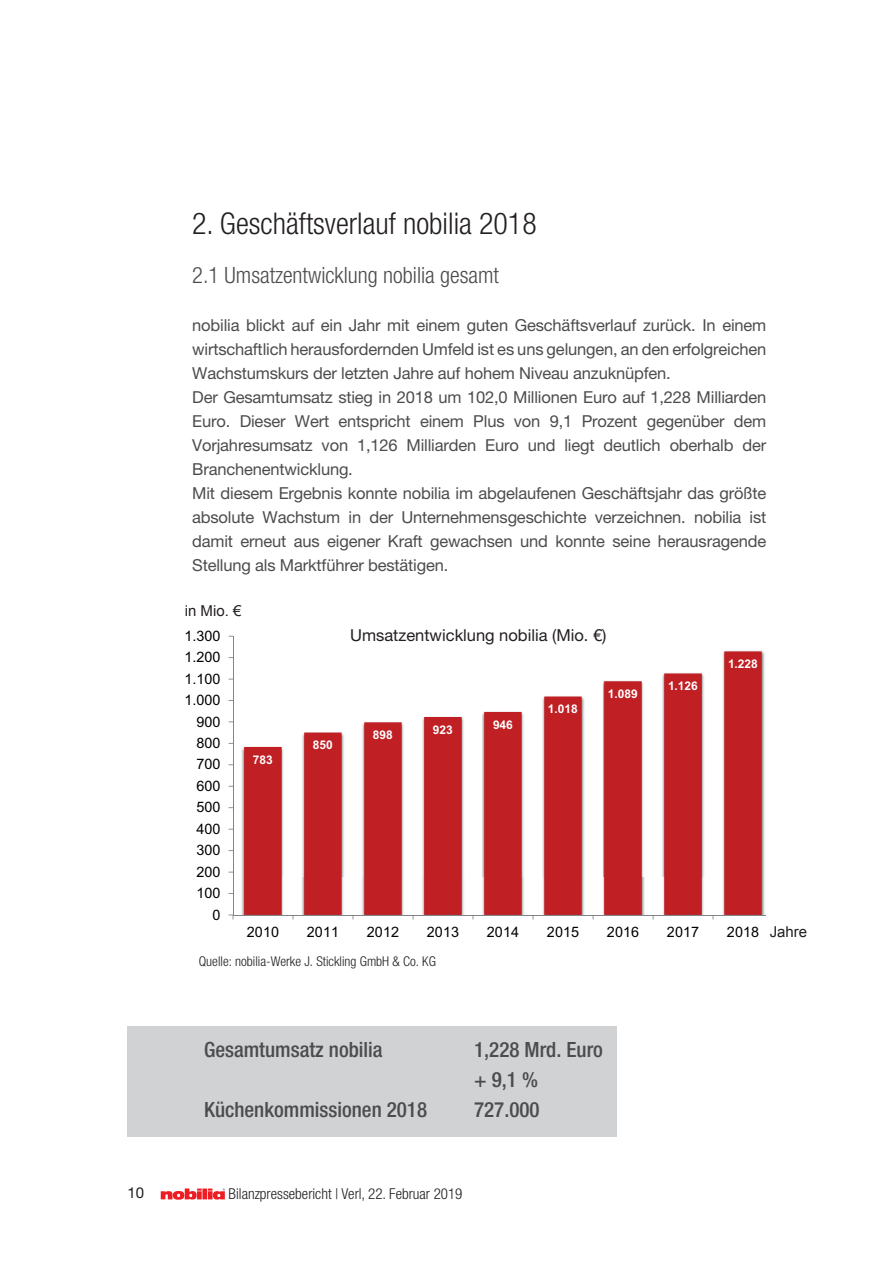
<style>
.page{position:relative;width:893px;height:1263px;background:#fff}
.page>*{position:absolute;margin:0;border:0;box-sizing:border-box;transform-origin:0 0}
.Überschrift_Kapitel{font:300 condensed 30px "Helvetica Neue LT Pro";color:#231f20}
.Mengentext{font:300 condensed 22.5px "Helvetica Neue LT Pro";color:#4b4c4d}
.Hervorhebungen_Kaste{font:500 condensed 21px "Helvetica Neue LT Pro";color:#4b4c4d}
.Mengentext-2{font:16.5px/24px "Helvetica Neue LT Pro";letter-spacing:-.01em;color:#4b4c4d;text-align:justify}
.Grafiküberschrift{font:16.5px "Helvetica Neue LT Pro";color:#231f20}
.t1{font:300 condensed 15px "Helvetica Neue LT Pro";color:#231f20}
.Mengentext-3{font:15px "Arial";color:#231f20}
.t2{font:15px "Helvetica Neue LT Pro";color:#231f20}
.t3{font:14.4px "Arial";letter-spacing:.005em;color:#000}
.Quelle{font:300 condensed 13.5px "Helvetica Neue LT Pro";color:#231f20}
.t4{font:700 12px "Arial";color:#fff}
</style>
<div class="page">
<svg style="left:161px;top:1188px;width:64px;height:12px"></svg>
<img style="left:240px;top:650px;width:525px;height:266px">
<svg style="left:244px;top:651px;width:518px;height:263px"></svg>
<hr style="left:233px;top:636px;width:1px;height:279px;background:#828388">
<hr style="left:233px;top:914px;width:532px;height:1px;background:#828388">
<svg style="left:229px;top:914px;width:5px;height:5px"></svg>
<div style="left:128px;top:1026px;width:489px;height:110px;background:#d1d2d4"></div>
<p class="Überschrift_Kapitel" style="left:192px;top:206px;width:346px">2. Geschäftsverlauf nobilia 2018</p>
<p class="Mengentext" style="left:192px;top:262px;width:308px">2.1 Umsatzentwicklung nobilia gesamt</p>
<p class="Mengentext-2" style="left:192px;top:312px;width:576px">nobilia blickt auf ein Jahr mit einem guten Geschäftsverlauf zurück. In einem wirtschaftlich herausfordernden Umfeld ist es uns gelungen, an den erfolgreichen Wachstumskurs der letzten Jahre auf hohem Niveau anzuknüpfen.</p>
<p class="Mengentext-2" style="left:192px;top:384px;width:576px">Der Gesamtumsatz stieg in 2018 um 102,0 Millionen Euro auf 1,228 Milliarden Euro. Dieser Wert entspricht einem Plus von 9,1 Prozent gegenüber dem Vorjahresumsatz von 1,126 Milliarden Euro und liegt deutlich oberhalb der Branchenentwicklung.</p>
<p class="Mengentext-2" style="left:192px;top:480px;width:576px">Mit diesem Ergebnis konnte nobilia im abgelaufenen Geschäftsjahr das größte absolute Wachstum in der Unternehmensgeschichte verzeichnen. nobilia ist damit erneut aus eigener Kraft gewachsen und konnte seine herausragende Stellung als Marktführer bestätigen.</p>
<p class="Mengentext-3" style="left:185px;top:601px;width:58px">in Mio. €</p>
<p class="t3" style="left:184px;top:626px;width:38px">1.300</p>
<p class="t3" style="left:184px;top:648px;width:38px">1.200</p>
<p class="t3" style="left:184px;top:669px;width:38px">1.100</p>
<p class="t3" style="left:184px;top:691px;width:38px">1.000</p>
<p class="t3" style="left:196px;top:712px;width:25px">900</p>
<p class="t3" style="left:196px;top:733px;width:25px">800</p>
<p class="t3" style="left:196px;top:755px;width:25px">700</p>
<p class="t3" style="left:196px;top:776px;width:25px">600</p>
<p class="t3" style="left:196px;top:798px;width:25px">500</p>
<p class="t3" style="left:196px;top:819px;width:25px">400</p>
<p class="t3" style="left:196px;top:841px;width:25px">300</p>
<p class="t3" style="left:196px;top:862px;width:25px">200</p>
<p class="t3" style="left:196px;top:884px;width:25px">100</p>
<p class="t3" style="left:212px;top:905px;width:10px">0</p>
<p class="t4" style="left:253px;top:751px;width:21px">783</p>
<p class="t4" style="left:313px;top:737px;width:21px">850</p>
<p class="Grafiküberschrift" style="left:350px;top:625px;width:258px">Umsatzentwicklung nobilia (Mio. €)</p>
<p class="t4" style="left:373px;top:727px;width:21px">898</p>
<p class="t4" style="left:433px;top:721px;width:21px">923</p>
<p class="t4" style="left:493px;top:716px;width:21px">946</p>
<p class="t4" style="left:548px;top:701px;width:31px">1.018</p>
<p class="t4" style="left:608px;top:686px;width:31px">1.089</p>
<p class="t4" style="left:668px;top:678px;width:31px">1.126</p>
<p class="t4" style="left:728px;top:656px;width:31px">1.228</p>
<p class="t3" style="left:247px;top:922px;width:34px">2010</p>
<p class="t3" style="left:307px;top:922px;width:34px">2011</p>
<p class="t3" style="left:367px;top:922px;width:34px">2012</p>
<p class="t3" style="left:427px;top:922px;width:34px">2013</p>
<p class="t3" style="left:487px;top:922px;width:34px">2014</p>
<p class="t3" style="left:547px;top:922px;width:34px">2015</p>
<p class="t3" style="left:607px;top:922px;width:34px">2016</p>
<p class="t3" style="left:667px;top:922px;width:34px">2017</p>
<p class="t3" style="left:727px;top:922px;width:34px">2018</p>
<p class="Quelle" style="left:199px;top:954px;width:239px">Quelle: nobilia-Werke J. Stickling GmbH &amp; Co. KG</p>
<p class="Mengentext-3" style="left:770px;top:922px;width:39px">Jahre</p>
<p class="Hervorhebungen_Kaste" style="left:204px;top:1037px;width:180px">Gesamtumsatz nobilia</p>
<p class="Hervorhebungen_Kaste" style="left:474px;top:1037px;width:130px">1,228 Mrd. Euro</p>
<p class="Hervorhebungen_Kaste" style="left:474px;top:1067px;width:65px">+ 9,1 %</p>
<p class="Hervorhebungen_Kaste" style="left:204px;top:1097px;width:224px">Küchenkommissionen 2018</p>
<p class="Hervorhebungen_Kaste" style="left:474px;top:1097px;width:67px">727.000</p>
<p class="t2" style="left:128px;top:1183px;width:18px">10</p>
<p class="t1" style="left:229px;top:1185px;width:235px">Bilanzpressebericht | Verl, 22. Februar 2019</p>
</div>
